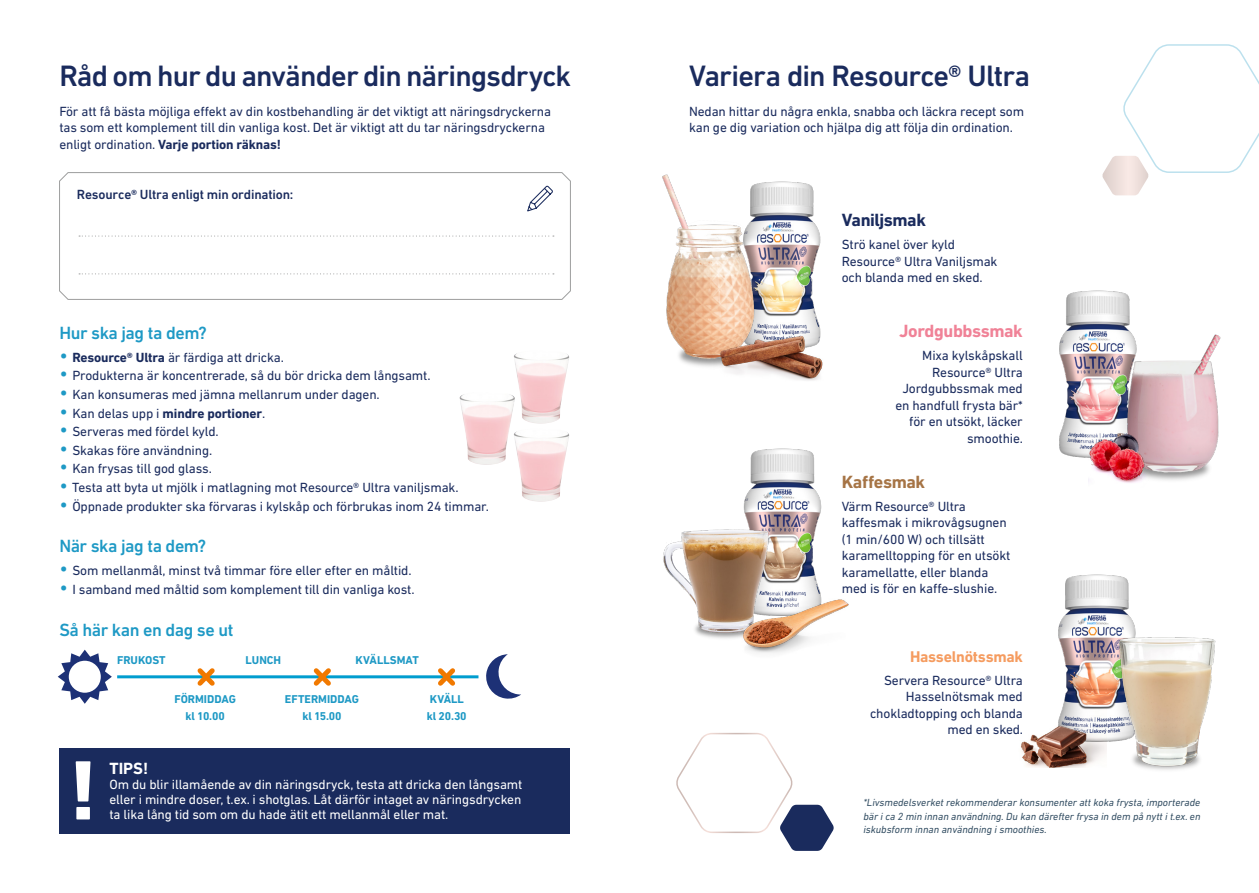
<style>
.page{position:relative;width:1259px;height:893px;background:#fff}
.page>*{position:absolute;margin:0;border:0;box-sizing:border-box;transform-origin:0 0}
.t1{font:500 30px "DIN Next LT Pro";letter-spacing:-.03em;color:#1a2b5d}
.t2{font:500 18px "DIN Next LT Pro";letter-spacing:-.025em;color:#1e99c5}
.t3{font:700 18px "DIN Next LT Pro";letter-spacing:-.025em;color:#f08297}
.t4{font:700 18px "DIN Next LT Pro";letter-spacing:-.025em;color:#1a2b5d}
.t5{font:700 18px "DIN Next LT Pro";letter-spacing:-.025em;color:#a67445}
.t6{font:700 16.5px "DIN Next LT Pro";color:#fff}
.t7{font:700 15.75px "DIN Next LT Pro";letter-spacing:-.02em;color:#f59c60}
.t8{font:13.5px/16.5px "DIN Next LT Pro";letter-spacing:-.01em;color:#1a2b5d}
.t9{font:13.5px/15px "DIN Next LT Pro";letter-spacing:-.01em;color:#fff;text-align:justify}
.t10{font:500 13.5px "DIN Next LT Pro";letter-spacing:-.01em;color:#1a2b5d}
.t11{font:700 13.5px "DIN Next LT Pro";letter-spacing:-.01em;color:#1a2b5d}
.t12{font:700 11.55px "DIN Next LT Pro";letter-spacing:-.005em;color:#1e99c5}
.t13{font:italic 10.5px/13.5px "DIN Next LT Pro";color:#324d62;text-align:justify}
.s1{font-weight:700}
.s2{font-size:19.5px;color:#1e99c5}
.s3{font-weight:400;font-size:19.5px;color:#1e99c5}
.s4{font-weight:400}
</style>
<div class="page">
<img style="left:743px;top:448px;width:79px;height:138px">
<img style="left:775px;top:181px;width:46px;height:149px">
<img style="left:1058px;top:574px;width:76px;height:172px">
<img style="left:1059px;top:290px;width:71px;height:168px">
<hr style="left:117px;top:675px;width:361px;height:3px;background:#009dcf">
<svg style="left:58px;top:650px;width:54px;height:54px"></svg>
<svg style="left:486px;top:654px;width:35px;height:45px"></svg>
<svg style="left:309px;top:668px;width:26px;height:18px"></svg>
<svg style="left:193px;top:668px;width:26px;height:18px"></svg>
<svg style="left:433px;top:668px;width:27px;height:18px"></svg>
<svg style="left:59px;top:172px;width:512px;height:128px"></svg>
<svg style="left:79px;top:236px;width:475px;height:1px"></svg>
<svg style="left:526px;top:185px;width:28px;height:27px"></svg>
<div style="left:60px;top:748px;width:510px;height:85px;background:#1a2b5d"></div>
<svg style="left:76px;top:761px;width:14px;height:58px"></svg>
<img style="left:515px;top:431px;width:54px;height:71px">
<img style="left:459px;top:394px;width:56px;height:71px">
<img style="left:513px;top:353px;width:56px;height:71px">
<img style="left:663px;top:521px;width:124px;height:118px">
<img style="left:735px;top:586px;width:114px;height:67px">
<img style="left:1108px;top:324px;width:113px;height:156px">
<img style="left:1088px;top:423px;width:64px;height:60px">
<img style="left:1113px;top:624px;width:103px;height:146px">
<img style="left:1021px;top:708px;width:85px;height:60px">
<img style="left:662px;top:174px;width:113px;height:193px">
<img style="left:713px;top:330px;width:110px;height:51px">
<svg style="left:1102px;top:44px;width:157px;height:151px"></svg>
<svg style="left:676px;top:732px;width:158px;height:119px"></svg>
<h1 class="t1" style="left:59px;top:59px;width:513px">Råd om hur du använder din näringsdryck</h1>
<p class="t8" style="left:59px;top:103px;width:493px">För att få bästa möjliga effekt av din kostbehandling är det viktigt att näringsdryckerna tas som ett komplement till din vanliga kost. Det är viktigt att du tar näringsdryckerna enligt ordination. <span class="s1">Varje portion räknas!</span></p>
<p class="t10" style="left:77px;top:187px;width:218px">Resource® Ultra enligt min ordination:</p>
<h2 class="t2" style="left:59px;top:322px;width:149px">Hur ska jag ta dem?</h2>
<p class="t8" style="left:59px;top:349px;width:226px"><span class="s2">•</span> <span class="s1">Resource® Ultra</span> är färdiga att dricka.</p>
<p class="t8" style="left:59px;top:367px;width:373px"><span class="s2">•</span> Produkterna är koncentrerade, så du bör dricka dem långsamt.</p>
<p class="t8" style="left:59px;top:386px;width:322px"><span class="s2">•</span> Kan konsumeras med jämna mellanrum under dagen.</p>
<p class="t11" style="left:59px;top:405px;width:207px"><span class="s3">•</span> <span class="s4">Kan delas upp i</span> mindre portioner<span class="s4">.</span></p>
<p class="t8" style="left:59px;top:423px;width:161px"><span class="s2">•</span> Serveras med fördel kyld.</p>
<p class="t8" style="left:59px;top:442px;width:154px"><span class="s2">•</span> Skakas före användning.</p>
<p class="t8" style="left:59px;top:460px;width:154px"><span class="s2">•</span> Kan frysas till god glass.</p>
<p class="t8" style="left:59px;top:479px;width:401px"><span class="s2">•</span> Testa att byta ut mjölk i matlagning mot Resource® Ultra vaniljsmak.</p>
<p class="t8" style="left:59px;top:498px;width:431px"><span class="s2">•</span> Öppnade produkter ska förvaras i kylskåp och förbrukas inom 24 timmar.</p>
<h2 class="t2" style="left:59px;top:536px;width:148px">När ska jag ta dem?</h2>
<p class="t8" style="left:59px;top:562px;width:354px"><span class="s2">•</span> Som mellanmål, minst två timmar före eller efter en måltid.</p>
<p class="t8" style="left:59px;top:581px;width:357px"><span class="s2">•</span> I samband med måltid som komplement till din vanliga kost.</p>
<h2 class="t2" style="left:59px;top:619px;width:176px">Så här kan en dag se ut</h2>
<p class="t12" style="left:117px;top:653px;width:50px">FRUKOST</p>
<p class="t12" style="left:246px;top:653px;width:37px">LUNCH</p>
<p class="t12" style="left:355px;top:653px;width:65px">KVÄLLSMAT</p>
<p class="t12" style="left:174px;top:692px;width:63px">FÖRMIDDAG</p>
<p class="t12" style="left:285px;top:692px;width:76px">EFTERMIDDAG</p>
<p class="t12" style="left:430px;top:692px;width:36px">KVÄLL</p>
<p class="t12" style="left:185px;top:709px;width:41px">kl 10.00</p>
<p class="t12" style="left:302px;top:709px;width:41px">kl 15.00</p>
<p class="t12" style="left:427px;top:709px;width:41px">kl 20.30</p>
<p class="t6" style="left:109px;top:758px;width:40px">TIPS!</p>
<p class="t9" style="left:109px;top:776px;width:414px">Om du blir illamående av din näringsdryck, testa att dricka den långsamt eller i mindre doser, t.ex. i shotglas. Låt därför intaget av näringsdrycken ta lika lång tid som om du hade ätit ett mellanmål eller mat.</p>
<h1 class="t1" style="left:689px;top:59px;width:342px">Variera din Resource® Ultra</h1>
<p class="t8" style="left:689px;top:103px;width:336px">Nedan hittar du några enkla, snabba och läckra recept som kan ge dig variation och hjälpa dig att följa din ordination.</p>
<h2 class="t4" style="left:842px;top:209px;width:86px">Vaniljsmak</h2>
<p class="t8" style="left:842px;top:236px;width:157px">Strö kanel över kyld<br>Resource® Ultra Vaniljsmak och blanda med en sked.</p>
<h2 class="t3" style="left:899px;top:321px;width:125px">Jordgubbssmak</h2>
<p class="t8" style="left:895px;top:347px;width:129px;text-align:right">Mixa kylskåpskall<br>Resource® Ultra<br>Jordgubbssmak med en handfull frysta bär* för en utsökt, läcker smoothie.</p>
<h2 class="t5" style="left:842px;top:471px;width:85px">Kaffesmak</h2>
<p class="t8" style="left:842px;top:498px;width:170px">Värm Resource® Ultra kaffesmak i mikrovågsugnen (1 min/600 W) och tillsätt karamelltopping för en utsökt karamellatte, eller blanda med is för en kaffe-slushie.</p>
<p class="t7" style="left:910px;top:647px;width:114px">Hasselnötssmak</p>
<p class="t8" style="left:870px;top:672px;width:155px;text-align:right">Servera Resource® Ultra<br>Hasselnötsmak med chokladtopping och blanda med en sked.</p>
<p class="t13" style="left:863px;top:796px;width:338px">*Livsmedelsverket rekommenderar konsumenter att koka frysta, importerade bär i ca 2 min innan användning. Du kan därefter frysa in dem på nytt i t.ex. en iskubsform innan användning i smoothies.</p>
</div>
